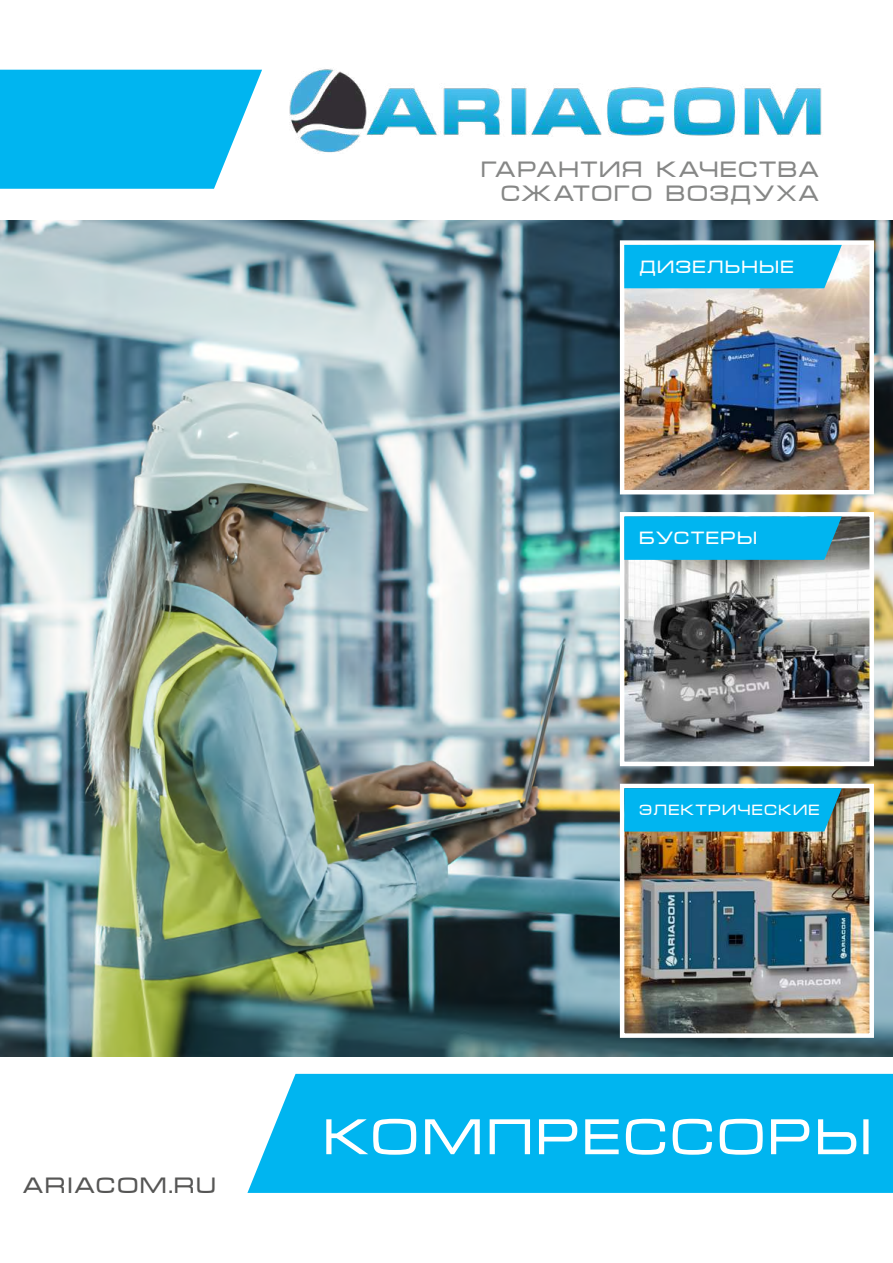
<style>
.page{position:relative;width:893px;height:1263px;background:#fff}
.page>*{position:absolute;margin:0;border:0;box-sizing:border-box;transform-origin:0 0}
.t1{font:51px "Micra";letter-spacing:.01em;color:#fff}
.t2{font:22.5px/24px "Micra";letter-spacing:.025em;color:#868786;text-align:right}
.t3{font:22.5px "Micra";color:#565655}
.t4{font:18px "Micra";letter-spacing:.015em;color:#fff}
.t5{font:15px "Micra";letter-spacing:.025em;color:#fff}
</style>
<div class="page">
<div style="left:247px;top:1074px;width:646px;height:119px;background:#00b5f0"></div>
<svg style="left:0;top:70px;width:262px;height:119px;background:#17bbf1"></svg>
<img style="left:0;top:221px;width:893px;height:836px">
<img style="left:289px;top:68px;width:533px;height:85px">
<img style="left:625px;top:245px;width:244px;height:244px">
<div style="left:620px;top:240px;width:254px;height:254px;border:4px solid #fff"></div>
<img style="left:625px;top:517px;width:244px;height:244px">
<div style="left:620px;top:512px;width:254px;height:254px;border:4px solid #fff"></div>
<img style="left:625px;top:789px;width:244px;height:244px">
<div style="left:620px;top:784px;width:254px;height:254px;border:4px solid #fff"></div>
<div style="left:624px;top:245px;width:218px;height:43px;background:#00b5f0"></div>
<svg style="left:624px;top:516px;width:218px;height:44px;background:#07b2ea"></svg>
<svg style="left:624px;top:788px;width:218px;height:43px;background:#06b2e9"></svg>
<p class="t2" style="left:481px;top:157px;width:340px">ГАРАНТИЯ КАЧЕСТВА<br>СЖАТОГО ВОЗДУХА</p>
<p class="t4" style="left:639px;top:257px;width:157px">ДИЗЕЛЬНЫЕ</p>
<p class="t4" style="left:639px;top:529px;width:120px">БУСТЕРЫ</p>
<p class="t5" style="left:639px;top:802px;width:183px">ЭЛЕКТРИЧЕСКИЕ</p>
<p class="t3" style="left:23px;top:1173px;width:195px">ARIACOM.RU</p>
<h1 class="t1" style="left:323px;top:1110px;width:553px">КОМПРЕССОРЫ</h1>
</div>
